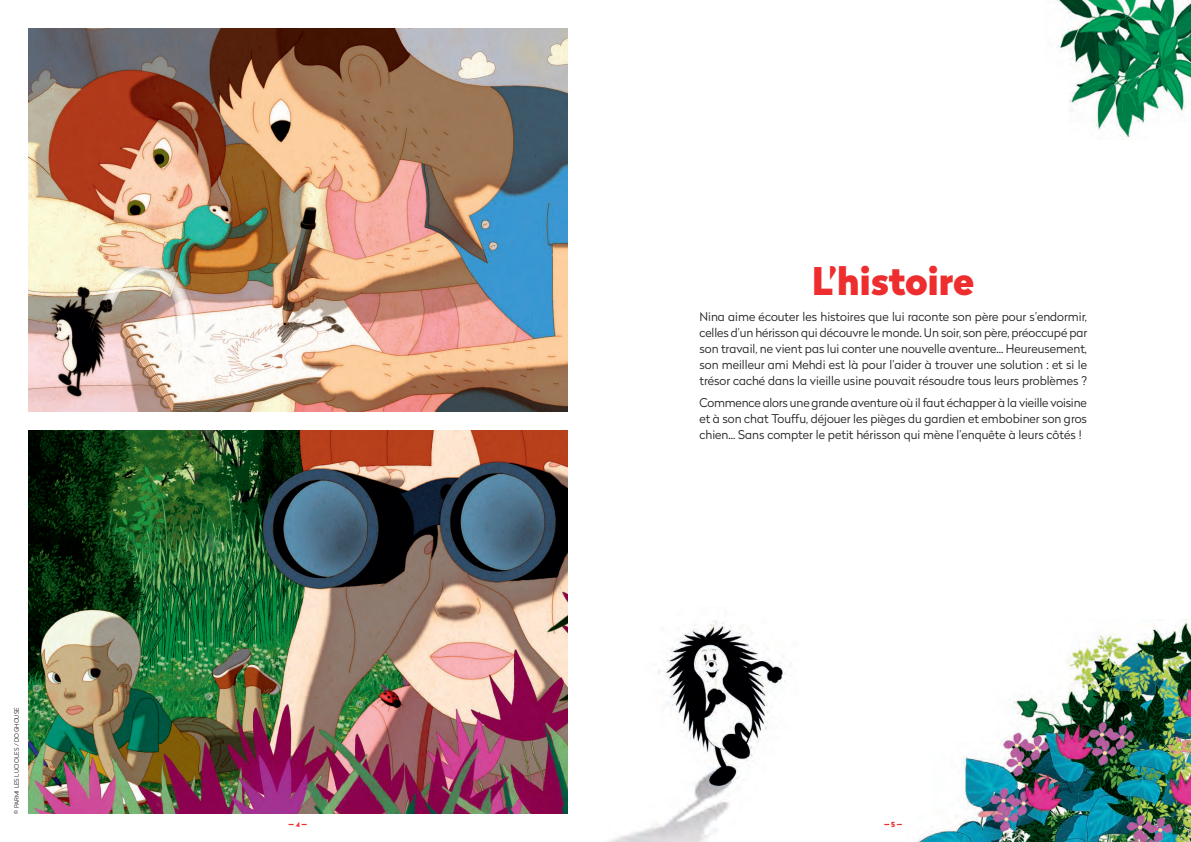
<style>
.page{position:relative;width:1191px;height:842px;background:#fff}
.page>*{position:absolute;margin:0;border:0;box-sizing:border-box;transform-origin:0 0}
.t1{font:900 38px "Radikal";letter-spacing:-.01em;color:#ee2d2e}
.t2{font:300 12px/16px "Radikal";color:#231f20;text-align:justify}
.t3{font:900 7px "Radikal";color:#ee2d2e}
.t4{font:300 6px "Radikal";letter-spacing:.02em;color:#231f20}
</style>
<div class="page">
<img style="left:28px;top:28px;width:539px;height:383px">
<img style="left:28px;top:431px;width:539px;height:383px">
<img style="left:608px;top:621px;width:178px;height:221px">
<img style="left:1052px;top:0;width:139px;height:139px">
<img style="left:917px;top:619px;width:274px;height:223px">
<p class="t4" style="left:12px;top:814px;width:108px;rotate:-90deg">© PARMI LES LUCIOLES / DOGHOUSE</p>
<h1 class="t1" style="left:812px;top:253px;width:164px">L’histoire</h1>
<p class="t2" style="left:699px;top:309px;width:389px">Nina aime écouter les histoires que lui raconte son père pour s’endormir, celles d’un hérisson qui découvre le monde. Un soir, son père, préoccupé par son travail, ne vient pas lui conter une nouvelle aventure... Heureusement, son meilleur ami Mehdi est là pour l’aider à trouver une solution : et si le trésor caché dans la vieille usine pouvait résoudre tous leurs problèmes ?</p>
<p class="t2" style="left:699px;top:394px;width:389px">Commence alors une grande aventure où il faut échapper à la vieille voisine et à son chat Touffu, déjouer les pièges du gardien et embobiner son gros chien... Sans compter le petit hérisson qui mène l’enquête à leurs côtés !</p>
<p class="t3" style="left:288px;top:819px;width:20px">— 4 —</p>
<p class="t3" style="left:884px;top:819px;width:20px">— 5 —</p>
</div>
